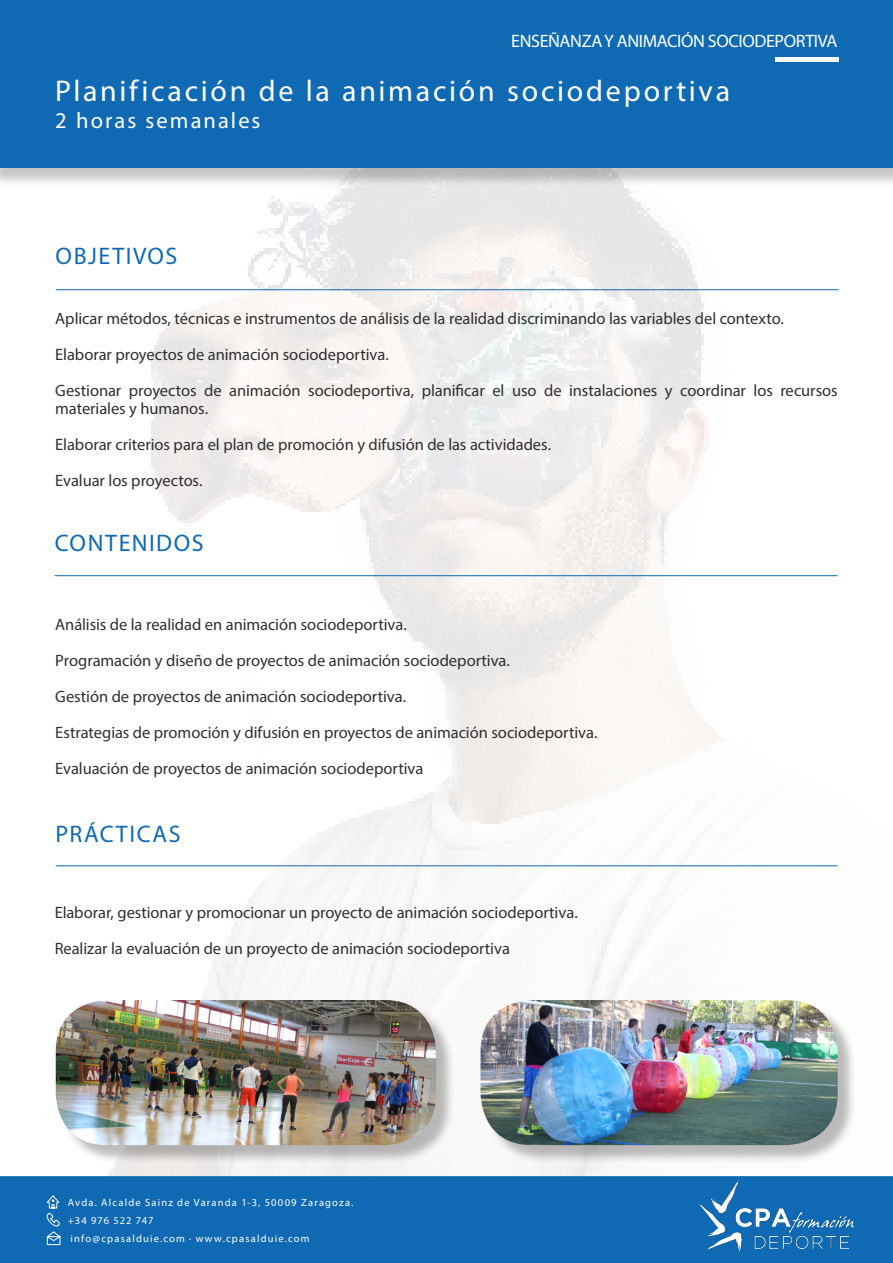
<style>
.page{position:relative;width:893px;height:1263px;background:#fff}
.page>*{position:absolute;margin:0;border:0;box-sizing:border-box;transform-origin:0 0}
.t1{font:30px "Myriad Pro";letter-spacing:.09em;color:#fff}
.t2{font:24px "Myriad Pro";letter-spacing:.065em;color:#0f6ab3}
.t3{font:22.5px "Myriad Pro";letter-spacing:.09em;color:#fff}
.t4{font:18px "Myriad Pro";letter-spacing:-.02em;color:#fff}
.t5{font:16.5px/18px "Myriad Pro";letter-spacing:-.005em;color:#312f30}
.t6{font:10.5px/18px "Myriad Pro";letter-spacing:.11em;color:#fff}
</style>
<div class="page">
<img style="left:54px;top:187px;width:785px;height:989px">
<div style="left:58px;top:1002px;width:397px;height:162px;background:#231f20;opacity:.3"></div>
<img style="left:56px;top:1000px;width:380px;height:145px">
<div style="left:483px;top:1002px;width:373px;height:162px;background:#231f20;opacity:.3"></div>
<img style="left:480px;top:1000px;width:358px;height:145px">
<div style="left:0;top:0;width:893px;height:187px;background:#231f20;opacity:.25"></div>
<div style="left:0;top:0;width:893px;height:168px;background:#0f6ab3"></div>
<div style="left:0;top:1176px;width:893px;height:87px;background:#0f6ab3"></div>
<div style="left:775px;top:57px;width:64px;height:5px;background:#fff"></div>
<svg style="left:45px;top:1195px;width:16px;height:50px"></svg>
<img style="left:693px;top:1177px;width:164px;height:76px">
<hr style="left:56px;top:289px;width:783px;height:1px;background:#0f6ab3">
<hr style="left:55px;top:575px;width:783px;height:1px;background:#0f6ab3">
<hr style="left:56px;top:865px;width:782px;height:1px;background:#0f6ab3">
<p class="t4" style="left:511px;top:29px;width:328px">ENSEÑANZA Y ANIMACIÓN SOCIODEPORTIVA</p>
<p class="t1" style="left:55px;top:73px;width:676px">Planificación de la animación sociodeportiva</p>
<p class="t3" style="left:55px;top:107px;width:207px">2 horas semanales</p>
<h2 class="t2" style="left:56px;top:241px;width:123px">OBJETIVOS</h2>
<p class="t5" style="left:55px;top:309px;width:730px">Aplicar métodos, técnicas e instrumentos de análisis de la realidad discriminando las variables del contexto.</p>
<p class="t5" style="left:55px;top:345px;width:335px">Elaborar proyectos de animación sociodeportiva.</p>
<p class="t5" style="left:55px;top:381px;width:784px">Gestionar proyectos de animación sociodeportiva, planificar el uso de instalaciones y coordinar los recursos materiales y humanos.</p>
<p class="t5" style="left:55px;top:435px;width:497px">Elaborar criterios para el plan de promoción y difusión de las actividades.</p>
<p class="t5" style="left:55px;top:471px;width:149px">Evaluar los proyectos.</p>
<p class="t2" style="left:55px;top:528px;width:150px">CONTENIDOS</p>
<p class="t5" style="left:55px;top:615px;width:353px">Análisis de la realidad en animación sociodeportiva.</p>
<p class="t5" style="left:55px;top:651px;width:456px">Programación y diseño de proyectos de animación sociodeportiva.</p>
<p class="t5" style="left:55px;top:687px;width:352px">Gestión de proyectos de animación sociodeportiva.</p>
<p class="t5" style="left:55px;top:723px;width:544px">Estrategias de promoción y difusión en proyectos de animación sociodeportiva.</p>
<p class="t5" style="left:55px;top:759px;width:370px">Evaluación de proyectos de animación sociodeportiva</p>
<p class="t2" style="left:56px;top:819px;width:127px">PRÁCTICAS</p>
<p class="t5" style="left:55px;top:903px;width:524px">Elaborar, gestionar y promocionar un proyecto de animación sociodeportiva.</p>
<p class="t5" style="left:55px;top:939px;width:457px">Realizar la evaluación de un proyecto de animación sociodeportiva</p>
<p class="t6" style="left:68px;top:1193px;width:287px">Avda. Alcalde Sainz de Varanda 1-3, 50009 Zaragoza. +34 976 522 747<br>info@cpasalduie.com · www.cpasalduie.com</p>
</div>
